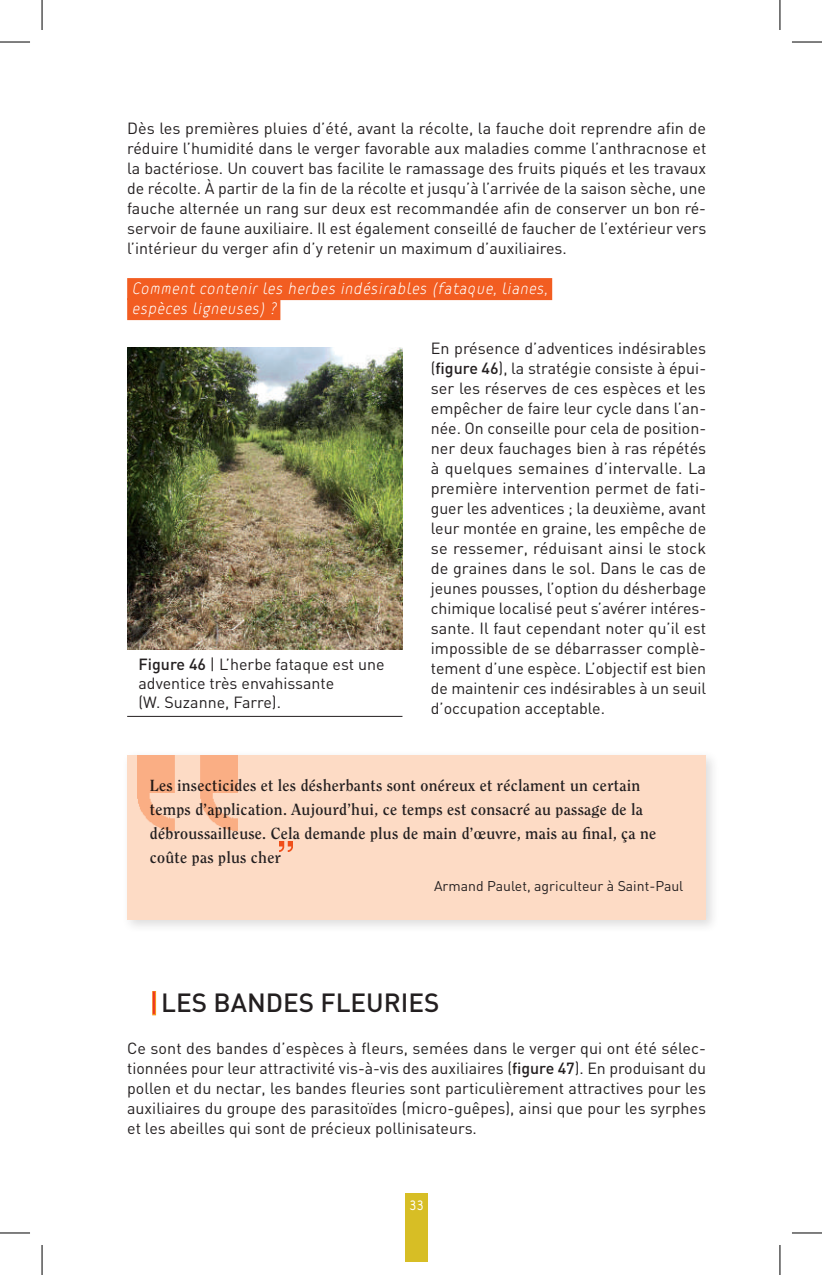
<style>
.page{position:relative;width:822px;height:1275px;background:#fff}
.page>*{position:absolute;margin:0;border:0;box-sizing:border-box;transform-origin:0 0}
.t1{font:500 26px "DIN";color:#231f20}
.t2{font:16px/20px "DIN";color:#231f20;text-align:justify}
.t3{font:700 16px/24px "Clearface";letter-spacing:.015em;color:#231f20}
.t4{font:italic 16px/20px "VSV Melon Light";color:#fff}
.t5{font:14px "DIN";color:#231f20}
.t6{font:14px "VSV Melon Regular";color:#fff}
.s1{font-weight:500}
.s2{font-weight:400;color:#ee2a23}
</style>
<div class="page">
<div style="left:127px;top:278px;width:425px;height:22px;background:#f25d21"></div>
<div style="left:127px;top:298px;width:153px;height:22px;background:#f25d21"></div>
<div style="left:152px;top:991px;width:4px;height:24px;border:2px solid #f7931d"></div>
<img style="left:127px;top:347px;width:275px;height:303px">
<hr style="left:127px;top:716px;width:275px;height:1px;background:#231f20">
<div style="left:121px;top:749px;width:598px;height:184px;background:#231f20;opacity:.15"></div>
<div style="left:127px;top:755px;width:578px;height:164px;background:#fddbc5"></div>
<img style="left:138px;top:755px;width:99px;height:75px">
<svg style="left:279px;top:842px;width:13px;height:10px"></svg>
<div style="left:405px;top:1193px;width:23px;height:68px;background:#d7be25"></div>
<hr style="left:0;top:42px;width:30px;height:1px;background:#000">
<hr style="left:791px;top:42px;width:30px;height:1px;background:#000">
<hr style="left:0;top:1232px;width:30px;height:1px;background:#000">
<hr style="left:791px;top:1232px;width:30px;height:1px;background:#000">
<hr style="left:42px;top:0;width:1px;height:30px;background:#000">
<hr style="left:42px;top:1245px;width:1px;height:30px;background:#000">
<hr style="left:779px;top:0;width:1px;height:30px;background:#000">
<hr style="left:779px;top:1245px;width:1px;height:30px;background:#000">
<p class="t2" style="left:127px;top:118px;width:580px">Dès les premières pluies d’été, avant la récolte, la fauche doit reprendre afin de réduire l’humidité dans le verger favorable aux maladies comme l’anthracnose et la bactériose. Un couvert bas facilite le ramassage des fruits piqués et les travaux de récolte. À partir de la fin de la récolte et jusqu’à l’arrivée de la saison sèche, une fauche alternée un rang sur deux est recommandée afin de conserver un bon ré&shy;servoir de faune auxiliaire. Il est également conseillé de faucher de l’extérieur vers l’intérieur du verger afin d’y retenir un maximum d’auxiliaires.</p>
<p class="t4" style="left:131px;top:278px;width:421px">Comment contenir les herbes indésirables (fataque, lianes, espèces ligneuses) ?</p>
<p class="t2" style="left:430px;top:338px;width:277px">En présence d’adventices indésirables (<span class="s1">figure 46</span>), la stratégie consiste à épui&shy;ser les réserves de ces espèces et les empêcher de faire leur cycle dans l’an&shy;née. On conseille pour cela de position&shy;ner deux fauchages bien à ras répétés à quelques semaines d’intervalle. La première intervention permet de fati&shy;guer les adventices ; la deuxième, avant leur montée en graine, les empêche de se ressemer, réduisant ainsi le stock de graines dans le sol. Dans le cas de jeunes pousses, l’option du désherbage chimique localisé peut s’avérer intéres&shy;sante. Il faut cependant noter qu’il est impossible de se débarrasser complè&shy;tement d’une espèce. L’objectif est bien de maintenir ces indésirables à un seuil d’occupation acceptable.</p>
<p class="t2" style="left:138px;top:654px;width:247px;line-height:19.2px;text-align:left"><span class="s1">Figure 46</span> | L’herbe fataque est une adventice très envahissante<br>(W. Suzanne, Farre).</p>
<p class="t3" style="left:150px;top:772px;width:507px">Les insecticides et les désherbants sont onéreux et réclament un certain temps d’application. Aujourd’hui, ce temps est consacré au passage de la débroussailleuse. Cela demande plus de main d’œuvre, mais au final, ça ne coûte pas plus cher</p>
<p class="t5" style="left:434px;top:877px;width:251px">Armand Paulet, agriculteur à Saint-Paul</p>
<h1 class="t1" style="left:150px;top:986px;width:291px"><span class="s2">|</span>LES BANDES FLEURIES</h1>
<p class="t2" style="left:127px;top:1038px;width:580px">Ce sont des bandes d’espèces à fleurs, semées dans le verger qui ont été sélec&shy;tionnées pour leur attractivité vis-à-vis des auxiliaires (<span class="s1">figure 47</span>). En produisant du pollen et du nectar, les bandes fleuries sont particulièrement attractives pour les auxiliaires du groupe des parasitoïdes (micro-guêpes), ainsi que pour les syrphes et les abeilles qui sont de précieux pollinisateurs.</p>
<p class="t6" style="left:409px;top:1196px;width:16px">33</p>
</div>
